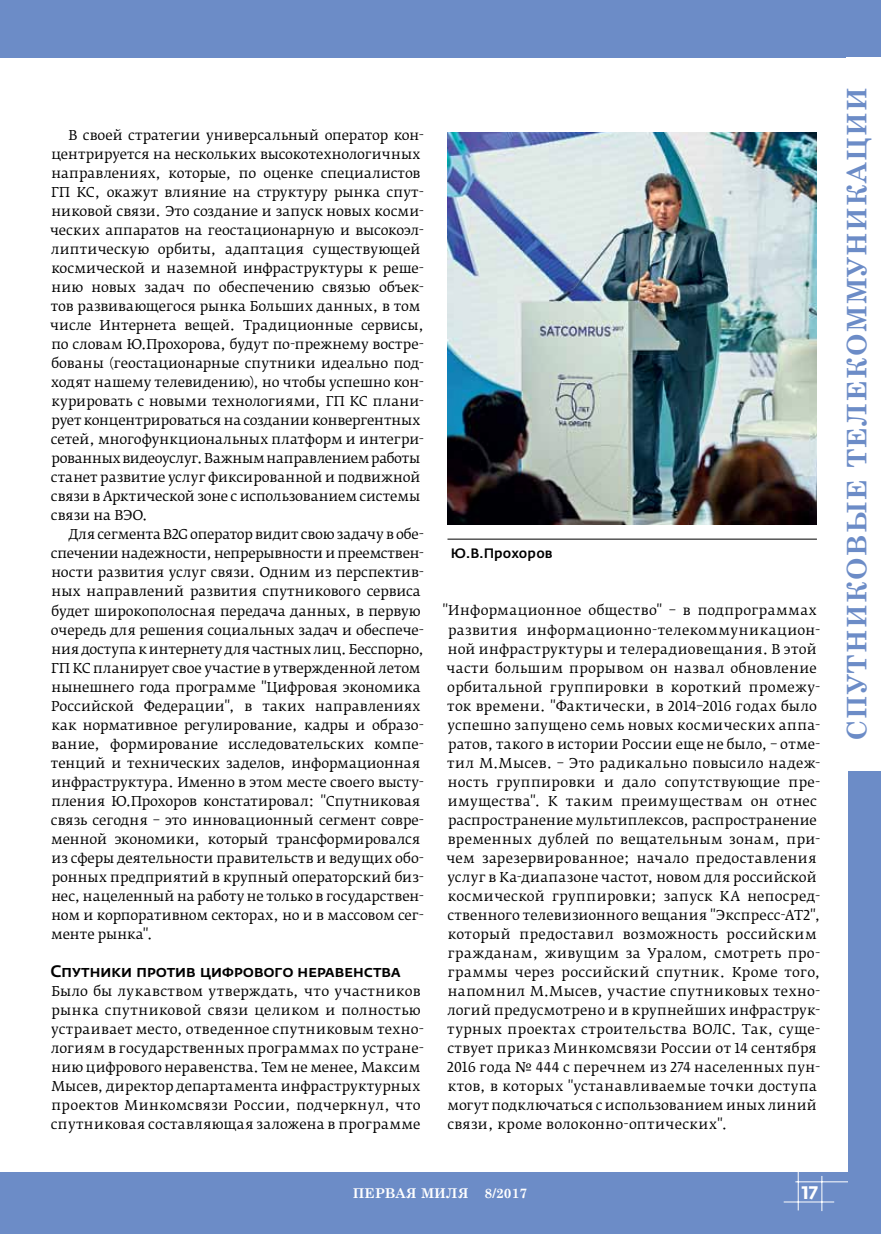
<style>
.page{position:relative;width:881px;height:1234px;background:#fff}
.page>*{position:absolute;margin:0;border:0;box-sizing:border-box;transform-origin:0 0}
.t1{font:700 27px "Century Schoolbook";letter-spacing:.05em;color:#6c8cc7}
.t2{font:700 18px "Fedra Sans Pro";color:#fff}
.t3{font:500 16.5px "Fedra Sans Pro";letter-spacing:-.025em;color:#000}
.t4{font:13.5px/19px "Fedra Serif B Pro";letter-spacing:.005em;color:#000}
.t5{font:700 13.5px "Century Schoolbook";color:#fff}
.t6{font:500 13.5px "Fedra Sans Pro";letter-spacing:.01em;color:#000}
</style>
<div class="page">
<div style="left:0;top:0;width:880px;height:57px;background:#6c8cc7"></div>
<div style="left:0;top:1172px;width:880px;height:61px;background:#6c8cc7"></div>
<hr style="left:783px;top:1201px;width:50px;height:1px;background:#fff">
<hr style="left:797px;top:1171px;width:1px;height:39px;background:#fff">
<hr style="left:821px;top:1175px;width:1px;height:35px;background:#fff">
<hr style="left:795px;top:1181px;width:85px;height:1px;background:#fff">
<div style="left:847px;top:0;width:33px;height:1233px;background:#6c8cc7"></div>
<div style="left:846px;top:57px;width:34px;height:713px;background:#fff"></div>
<img style="left:447px;top:132px;width:369px;height:393px">
<hr style="left:447px;top:538px;width:369px;height:1px;background:#000">
<p class="t4" style="left:50px;top:125px;width:375px;text-indent:18px">В своей стратегии универсальный оператор кон&shy;центрируется на нескольких высокотехнологичных направлениях, которые, по оценке специалистов ГП КС, окажут влияние на структуру рынка спут&shy;никовой связи. Это создание и запуск новых косми&shy;ческих аппаратов на геостационарную и высокоэл&shy;липтическую орбиты, адаптация существующей космической и наземной инфраструктуры к реше&shy;нию новых задач по обеспечению связью объек&shy;тов развивающегося рынка Больших данных, в том числе Интернета вещей. Традиционные сервисы, по словам Ю.Прохорова, будут по-прежнему востре&shy;бованы (геостационарные спутники идеально под&shy;ходят нашему телевидению), но чтобы успешно кон&shy;курировать с новыми технологиями, ГП КС плани&shy;рует концентрироваться на создании конвергентных сетей, многофункциональных платформ и интегри&shy;рованных видеоуслуг. Важным направлением работы станет развитие услуг фиксированной и подвижной связи в Арктической зоне с использованием системы связи на ВЭО.</p>
<p class="t4" style="left:51px;top:525px;width:374px;text-indent:17px">Для сегмента B2G оператор видит свою задачу в обе&shy;спечении надежности, непрерывности и преемствен&shy;ности развития услуг связи. Одним из перспектив&shy;ных направлений развития спутникового сервиса будет широкополосная передача данных, в первую очередь для решения социальных задач и обеспече&shy;ния доступа к интернету для частных лиц. Бесспорно, ГП КС планирует свое участие в утвержденной летом нынешнего года программе "Цифровая экономика Российской Федерации", в таких направлениях как нормативное регулирование, кадры и образо&shy;вание, формирование исследовательских компе&shy;тенций и технических заделов, информационная инфраструктура. Именно в этом месте своего высту&shy;пления Ю.Прохоров констатировал: "Спутниковая связь сегодня – это инновационный сегмент совре&shy;менной экономики, который трансформировался из сферы деятельности правительств и ведущих обо&shy;ронных предприятий в крупный операторский биз&shy;нес, нацеленный на работу не только в государствен&shy;ном и корпоративном секторах, но и в массовом сег&shy;менте рынка".</p>
<p class="t3" style="left:50px;top:960px;width:351px">Спутники против цифрового неравенства</p>
<p class="t4" style="left:51px;top:981px;width:374px">Было бы лукавством утверждать, что участников рынка спутниковой связи целиком и полностью устраивает место, отведенное спутниковым техно&shy;логиям в государственных программах по устране&shy;нию цифрового неравенства. Тем не менее, Максим Мысев, директор департамента инфраструктурных проектов Минкомсвязи России, подчеркнул, что спутниковая составляющая заложена в программе</p>
<p class="t6" style="left:451px;top:545px;width:103px">Ю.В.Прохоров</p>
<p class="t4" style="left:442px;top:601px;width:379px">"Информационное общество" – в подпрограммах развития информационно-телекоммуникацион&shy;ной инфраструктуры и телерадиовещания. В этой части большим прорывом он назвал обновление орбитальной группировки в короткий промежу&shy;ток времени. "Фактически, в 2014–2016 годах было успешно запущено семь новых космических аппа&shy;ратов, такого в истории России еще не было, – отме&shy;тил М.Мысев. – Это радикально повысило надеж&shy;ность группировки и дало сопутствующие пре&shy;имущества". К таким преимуществам он отнес распространение мультиплексов, распространение временных дублей по вещательным зонам, при&shy;чем зарезервированное; начало предоставления услуг в Ка-диапазоне частот, новом для российской космической группировки; запуск КА непосред&shy;ственного телевизионного вещания "Экспресс-АТ2", который предоставил возможность российским гражданам, живущим за Уралом, смотреть про&shy;граммы через российский спутник. Кроме того, напомнил М.Мысев, участие спутниковых техно&shy;логий предусмотрено и в крупнейших инфраструк&shy;турных проектах строительства ВОЛС. Так, суще&shy;ствует приказ Минкомсвязи России от 14 сентября 2016 года № 444 с перечнем из 274 населенных пун&shy;ктов, в которых "устанавливаемые точки доступа могут подключаться с использованием иных линий связи, кроме волоконно-оптических".</p>
<p class="t5" style="left:352px;top:1181px;width:176px">ПЕРВАЯ МИЛЯ 8/2017</p>
<h2 class="t2" style="left:801px;top:1180px;width:18px">17</h2>
<h1 class="t1" style="left:835px;top:741px;width:652px;rotate:-90deg">Спутниковые телекоммуникации</h1>
</div>
